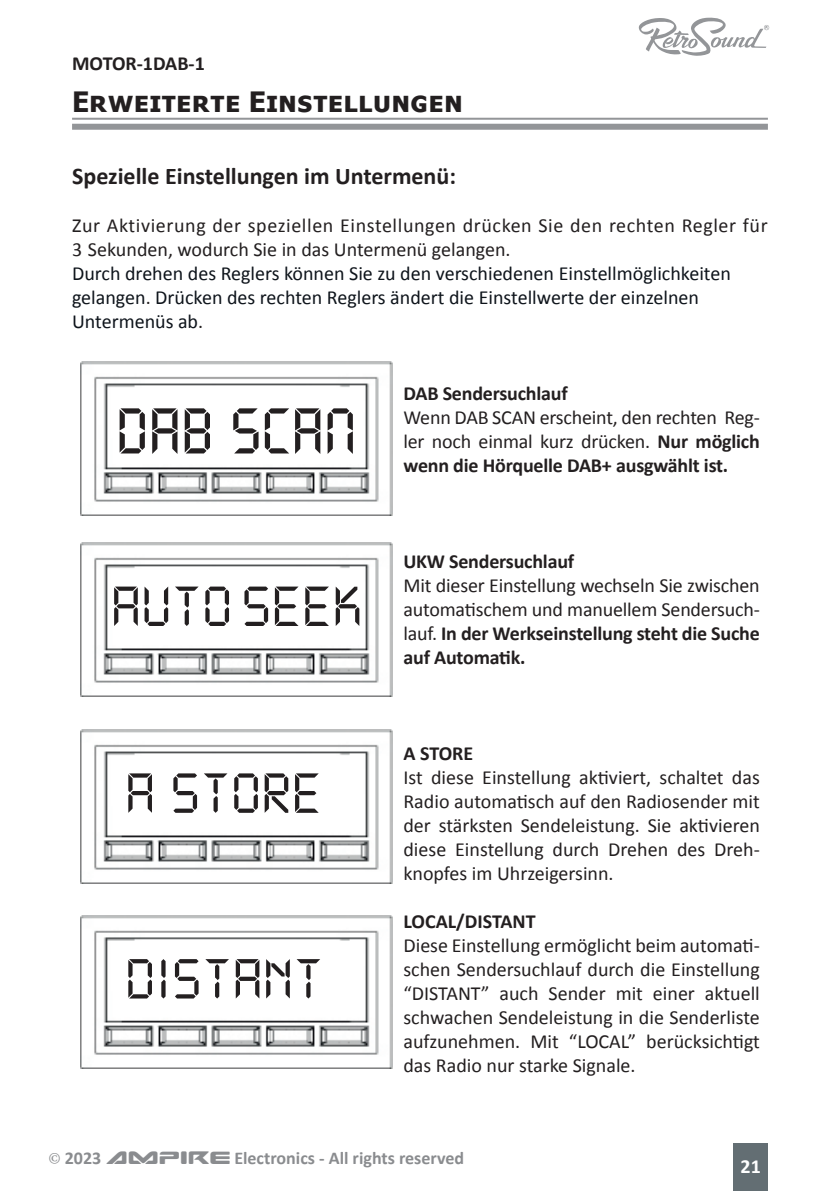
<style>
.page{position:relative;width:840px;height:1191px;background:#fff}
.page>*{position:absolute;margin:0;border:0;box-sizing:border-box;transform-origin:0 0}
.t1{font:67.6px "Quartz Bol D";color:#231f20}
.t2{font:700 28px "Tahoma Small Cap";color:#231f20}
.t3{font:700 24px "Calibri";color:#231f20}
.t4{font:20px/24px "Calibri";color:#231f20;text-align:justify}
.t5{font:20px/24px "Calibri";color:#0e141b}
.t6{font:20px/24px "Calibri";letter-spacing:.03em;color:#231f20}
.t7{font:700 20px "Calibri";letter-spacing:-.01em;color:#231f20}
.t8{font:700 20px "Calibri";color:#fff}
.t9{font:700 18px "Calibri";color:#8a8c8f}
.s1{color:#231f20}
.s2{font-weight:700}
.s3{font-family:"Minion Pro";font-weight:400;font-size:17.6px}
.s4{font-family:"Sea Dog 2001";font-weight:400;font-size:17.6px}
</style>
<div class="page">
<svg style="left:638px;top:17px;width:130px;height:39px"></svg>
<div style="left:733px;top:1143px;width:34px;height:48px;background:#636e73"></div>
<hr style="left:72px;top:118px;width:695px;height:2px;background:#939598">
<div style="left:72px;top:124px;width:695px;height:6px;background:#939598"></div>
<img style="left:80px;top:362px;width:312px;height:153px">
<img style="left:80px;top:542px;width:312px;height:154px">
<svg style="left:114px;top:586px;width:245px;height:40px"></svg>
<img style="left:80px;top:729px;width:312px;height:154px">
<svg style="left:128px;top:773px;width:190px;height:40px"></svg>
<img style="left:80px;top:915px;width:312px;height:153px">
<svg style="left:128px;top:959px;width:192px;height:39px"></svg>
<p class="t7" style="left:72px;top:51px;width:134px">MOTOR-1DAB-1</p>
<h2 class="t2" style="left:72px;top:84px;width:392px">Erweiterte Einstellungen</h2>
<p class="t3" style="left:72px;top:160px;width:385px">Spezielle Einstellungen im Untermenü:</p>
<p class="t6" style="left:72px;top:213px;width:696px">Zur Aktivierung der speziellen Einstellungen drücken Sie den rechten Regler für<br>3 Sekunden, wodurch Sie in das Untermenü gelangen.</p>
<p class="t5" style="left:72px;top:261px;width:660px">Durch drehen des Reglers können Sie zu den verschiedenen Einstellmöglichkeiten gelangen<span class="s1">.</span> Drücken des rechten Reglers ändert die Einstellwerte der einzelnen<br>Untermenüs ab<span class="s1">.</span></p>
<h1 class="t1" style="left:116px;top:393px;width:242px">DAB SCAN</h1>
<p class="t7" style="left:403px;top:380px;width:166px">DAB Sendersuchlauf</p>
<p class="t4" style="left:403px;top:405px;width:358px">Wenn DAB SCAN erscheint, den rechten Reg&shy;ler noch einmal kurz drücken. <span class="s2">Nur möglich wenn die Hörquelle DAB+ ausgwählt ist.</span></p>
<p class="t7" style="left:403px;top:548px;width:172px">UKW Sendersuchlauf</p>
<p class="t4" style="left:403px;top:573px;width:358px">Mit dieser Einstellung wechseln Sie zwischen automatischem und manuellem Sendersuch&shy;lauf. <span class="s2">In der Werkseinstellung steht die Suche auf Automatik.</span></p>
<p class="t7" style="left:403px;top:740px;width:71px">A STORE</p>
<p class="t4" style="left:403px;top:765px;width:358px">Ist diese Einstellung aktiviert, schaltet das Radio automatisch auf den Radiosender mit der stärksten Sendeleistung. Sie aktivieren diese Einstellung durch Drehen des Dreh&shy;knopfes im Uhrzeigersinn.</p>
<p class="t7" style="left:403px;top:908px;width:134px">LOCAL/DISTANT</p>
<p class="t4" style="left:403px;top:933px;width:358px">Diese Einstellung ermöglicht beim automati&shy;schen Sendersuchlauf durch die Einstellung “DISTANT” auch Sender mit einer aktuell schwachen Sendeleistung in die Senderliste aufzunehmen. Mit “LOCAL” berücksichtigt das Radio nur starke Signale.</p>
<p class="t9" style="left:48px;top:1146px;width:417px"><span class="s3">©</span> 2023 <span class="s4">AMPIRE</span> Electronics - All rights reserved</p>
<p class="t8" style="left:740px;top:1153px;width:22px">21</p>
</div>
